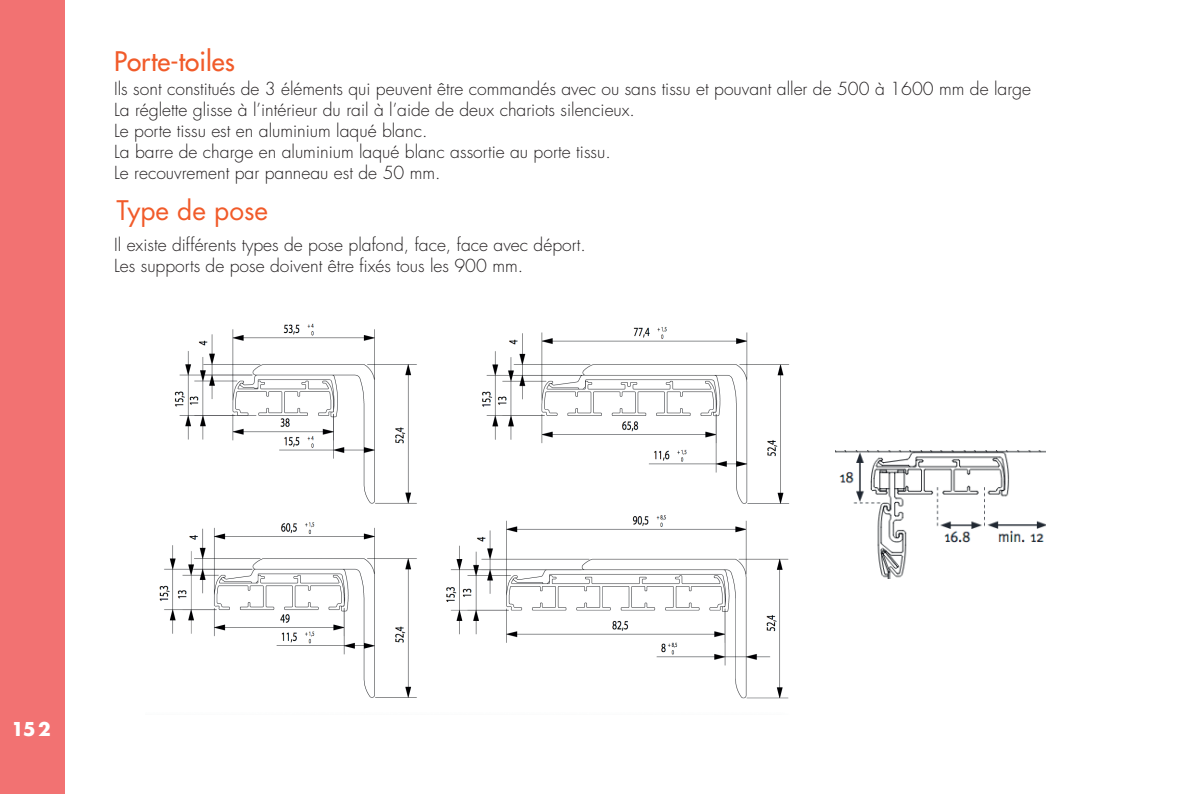
<style>
.page{position:relative;width:1191px;height:794px;background:#fff}
.page>*{position:absolute;margin:0;border:0;box-sizing:border-box;transform-origin:0 0}
.t1{font:500 26.25px "Futura Std";color:#f15b2a}
.t2{font:26.25px "Futura Std";color:#f15b2a}
.t3{font:700 21px "Futura PT";color:#fff}
.t4{font:300 17.5px "Futura Std";color:#231f20}
</style>
<div class="page">
<div style="left:0;top:0;width:64px;height:794px;background:#f27272"></div>
<img style="left:159px;top:323px;width:631px;height:376px">
<img style="left:835px;top:451px;width:210px;height:128px">
<div style="left:849px;top:505px;width:20px;height:79px;background:#fff"></div>
<p class="t1" style="left:114px;top:45px;width:122px">Porte-toiles</p>
<p class="t4" style="left:114px;top:78px;width:918px">Ils sont constitués de 3 éléments qui peuvent être commandés avec ou sans tissu et pouvant aller de 500 à 1600 mm de large</p>
<p class="t4" style="left:114px;top:99px;width:522px">La réglette glisse à l’intérieur du rail à l’aide de deux chariots silencieux.</p>
<p class="t4" style="left:114px;top:120px;width:315px">Le porte tissu est en aluminium laqué blanc.</p>
<p class="t4" style="left:114px;top:141px;width:498px">La barre de charge en aluminium laqué blanc assortie au porte tissu.</p>
<p class="t4" style="left:114px;top:162px;width:328px">Le recouvrement par panneau est de 50 mm.</p>
<p class="t2" style="left:117px;top:194px;width:153px">Type de pose</p>
<p class="t4" style="left:114px;top:234px;width:473px">Il existe différents types de pose plafond, face, face avec déport.</p>
<p class="t4" style="left:114px;top:255px;width:410px">Les supports de pose doivent être fixés tous les 900 mm.</p>
<p class="t3" style="left:14px;top:715px;width:38px">152</p>
</div>
